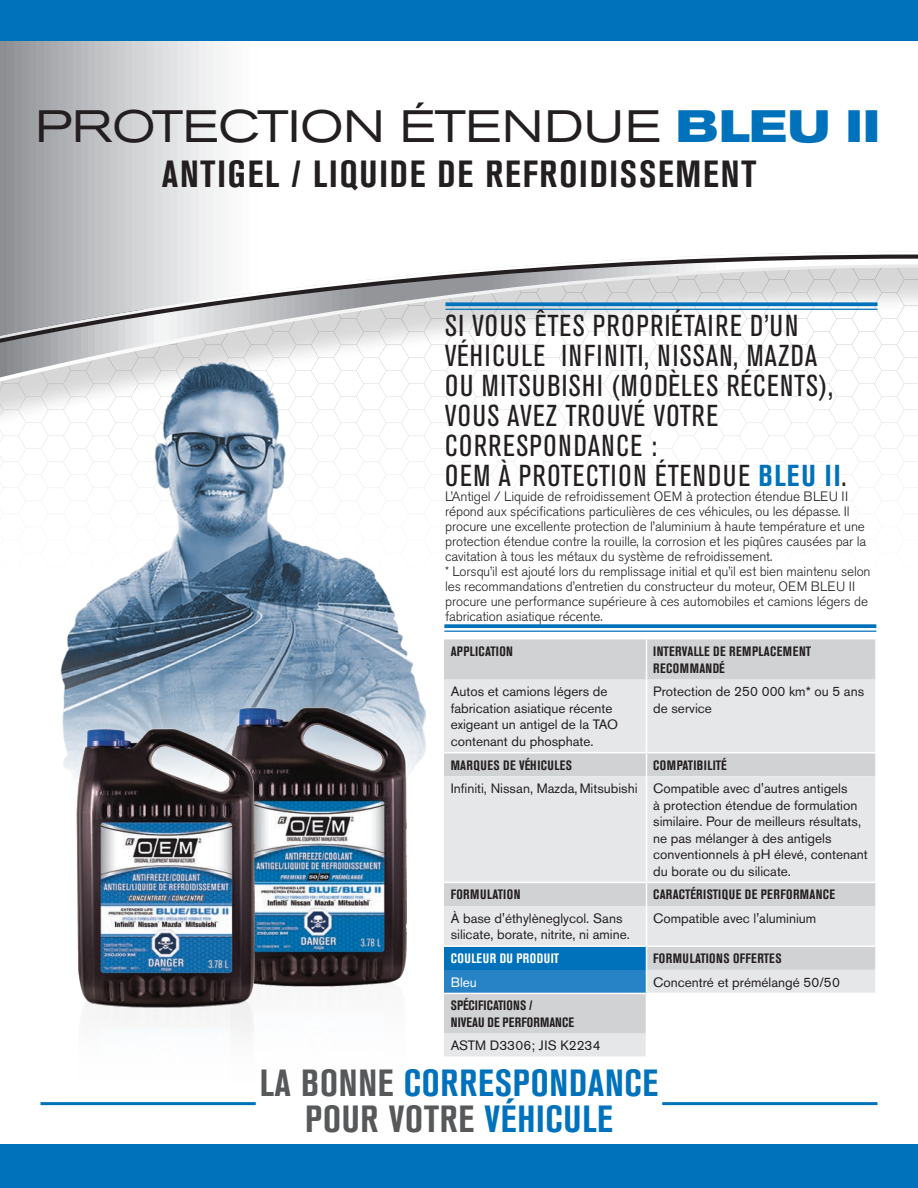
<style>
.page{position:relative;width:918px;height:1188px;background:#fff}
.page>*{position:absolute;margin:0;border:0;box-sizing:border-box;transform-origin:0 0}
.t1{font:expanded 45px "Akzidenz Grotesk BE";color:#231f20}
.t2{font:700 condensed 37.5px "Akzidenz Grotesk CE";letter-spacing:.05em;color:#231f20}
.t3{font:700 condensed 37.5px "Akzidenz Grotesk CE";letter-spacing:.02em;color:#0072bc}
.t4{font:700 condensed 37.5px "Akzidenz Grotesk CE";letter-spacing:.02em;color:#57585a}
.t5{font:condensed 30px/30px "Akzidenz Grotesk BE";letter-spacing:.045em;color:#231f20}
.t6{font:300 13.5px/15px "Akzidenz Grotesk BE";letter-spacing:-.01em;color:#231f20}
.t7{font:13.5px/16.5px "Akzidenz Grotesk BE";color:#231f20}
.t8{font:700 condensed 13.5px/16.5px "Akzidenz Grotesk BE";letter-spacing:.02em;color:#231f20}
.t9{font:700 condensed 13.5px "Akzidenz Grotesk BE";letter-spacing:.035em;color:#fff}
.t10{font:13.5px "Akzidenz Grotesk BE";color:#fff}
.s1{font-weight:700;color:#0072bc}
.s2{color:#57585a}
.s3{color:#0072bc}
</style>
<div class="page">
<svg style="left:0;top:432px;width:904px;height:69px"></svg>
<div style="left:0;top:1144px;width:918px;height:44px;background:#0072bc"></div>
<div style="left:0;top:0;width:918px;height:432px;background:#231f20;opacity:.18"></div>
<svg style="left:0;top:40px;width:918px;height:212px"></svg>
<svg style="left:0;top:252px;width:918px;height:3px"></svg>
<svg style="left:0;top:255px;width:918px;height:4px"></svg>
<svg style="left:0;top:377px;width:918px;height:5px"></svg>
<svg style="left:0;top:259px;width:918px;height:118px"></svg>
<div style="left:0;top:0;width:918px;height:40px;background:#0072bc"></div>
<svg style="left:446px;top:302px;width:432px;height:4px;background:#167dbf"></svg>
<hr style="left:446px;top:309px;width:432px;height:1px;background:#0072bc">
<svg style="left:444px;top:624px;width:432px;height:4px;background:#137cc1"></svg>
<hr style="left:444px;top:631px;width:432px;height:1px;background:#0072bc">
<hr style="left:40px;top:1102px;width:216px;height:3px;background:#0072bc">
<hr style="left:662px;top:1102px;width:216px;height:3px;background:#0072bc">
<img style="left:61px;top:361px;width:364px;height:416px">
<img style="left:228px;top:708px;width:179px;height:398px">
<img style="left:76px;top:728px;width:178px;height:378px">
<div style="left:444px;top:639px;width:431px;height:41px;background:#d1d2d4"></div>
<svg style="left:444px;top:680px;width:431px;height:376px;background:#e3e4e6"></svg>
<div style="left:444px;top:946px;width:202px;height:24px;background:#0072bc"></div>
<div style="left:444px;top:970px;width:202px;height:23px;background:#2783c5"></div>
<hr style="left:646px;top:639px;width:1px;height:41px;background:#fff">
<hr style="left:646px;top:680px;width:1px;height:72px;background:#fff">
<hr style="left:444px;top:752px;width:202px;height:1px;background:#fff">
<hr style="left:646px;top:752px;width:231px;height:1px;background:#fff">
<svg style="left:646px;top:753px;width:1px;height:23px"></svg>
<hr style="left:646px;top:776px;width:1px;height:106px;background:#fff">
<hr style="left:444px;top:882px;width:202px;height:1px;background:#fff">
<hr style="left:646px;top:882px;width:231px;height:1px;background:#fff">
<svg style="left:646px;top:883px;width:1px;height:23px"></svg>
<hr style="left:646px;top:906px;width:1px;height:39px;background:#fff">
<hr style="left:444px;top:945px;width:202px;height:2px;background:#fff">
<hr style="left:646px;top:945px;width:231px;height:2px;background:#fff">
<svg style="left:646px;top:947px;width:1px;height:46px"></svg>
<hr style="left:444px;top:993px;width:202px;height:1px;background:#fff">
<hr style="left:646px;top:993px;width:231px;height:1px;background:#fff">
<hr style="left:646px;top:994px;width:1px;height:40px;background:#fff">
<svg style="left:646px;top:1034px;width:1px;height:22px"></svg>
<p class="t1" style="left:36px;top:100px;width:846px">PROTECTION ÉTENDUE <span class="s1">BLEU II</span></p>
<p class="t2" style="left:162px;top:152px;width:596px">ANTIGEL / LIQUIDE DE REFROIDISSEMENT</p>
<p class="t5" style="left:445px;top:311px;width:374px">SI VOUS ÊTES PROPRIÉTAIRE D’UN<br>VÉHICULE INFINITI, NISSAN, MAZDA</p>
<p class="t5" style="left:445px;top:371px;width:403px">OU MITSUBISHI (MODÈLES RÉCENTS),<br>VOUS AVEZ TROUVÉ VOTRE<br>CORRESPONDANCE :<br>OEM À PROTECTION ÉTENDUE <span class="s1">BLEU II</span>.</p>
<p class="t6" style="left:445px;top:489px;width:427px">L’Antigel / Liquide de refroidissement OEM à protection étendue BLEU II répond aux spécifications particulières de ces véhicules, ou les dépasse. Il procure une excellente protection de l’aluminium à haute température et une protection étendue contre la rouille, la corrosion et les piqûres causées par la cavitation à tous les métaux du système de refroidissement.<br>* Lorsqu’il est ajouté lors du remplissage initial et qu’il est bien maintenu selon les recommandations d’entretien du constructeur du moteur, OEM BLEU II procure une performance supérieure à ces automobiles et camions légers de fabrication asiatique récente.</p>
<p class="t8" style="left:451px;top:644px;width:64px">APPLICATION</p>
<p class="t8" style="left:653px;top:644px;width:159px">INTERVALLE DE REMPLACEMENT<br>RECOMMANDÉ</p>
<p class="t7" style="left:451px;top:683px;width:169px">Autos et camions légers de fabrication asiatique récente exigeant un antigel de la TAO contenant du phosphate.</p>
<p class="t7" style="left:653px;top:683px;width:212px">Protection de 250 000 km* ou 5 ans de service</p>
<p class="t8" style="left:451px;top:757px;width:123px">MARQUES DE VÉHICULES</p>
<p class="t8" style="left:653px;top:757px;width:75px">COMPATIBILITÉ</p>
<p class="t7" style="left:451px;top:780px;width:188px">Infiniti, Nissan, Mazda, Mitsubishi</p>
<p class="t7" style="left:653px;top:780px;width:216px">Compatible avec d'autres antigels<br>à protection étendue de formulation similaire. Pour de meilleurs résultats, ne pas mélanger à des antigels conventionnels à pH élevé, contenant du borate ou du silicate.</p>
<p class="t8" style="left:451px;top:887px;width:71px">FORMULATION</p>
<p class="t8" style="left:653px;top:887px;width:184px">CARACTÉRISTIQUE DE PERFORMANCE</p>
<p class="t7" style="left:451px;top:910px;width:181px">À base d'éthylèneglycol. Sans silicate, borate, nitrite, ni amine.</p>
<p class="t7" style="left:653px;top:910px;width:165px">Compatible avec l'aluminium</p>
<p class="t9" style="left:451px;top:951px;width:110px">COULEUR DU PRODUIT</p>
<p class="t8" style="left:653px;top:950px;width:130px">FORMULATIONS OFFERTES</p>
<p class="t10" style="left:451px;top:974px;width:28px">Bleu</p>
<p class="t7" style="left:653px;top:974px;width:188px">Concentré et prémélangé 50/50</p>
<p class="t8" style="left:451px;top:998px;width:125px">SPÉCIFICATIONS /<br>NIVEAU DE PERFORMANCE</p>
<p class="t7" style="left:451px;top:1037px;width:151px">ASTM D3306; JIS K2234</p>
<p class="t3" style="left:260px;top:1061px;width:400px"><span class="s2">LA BONNE</span> CORRESPONDANCE</p>
<p class="t4" style="left:305px;top:1097px;width:309px">POUR VOTRE <span class="s3">VÉHICULE</span></p>
</div>
